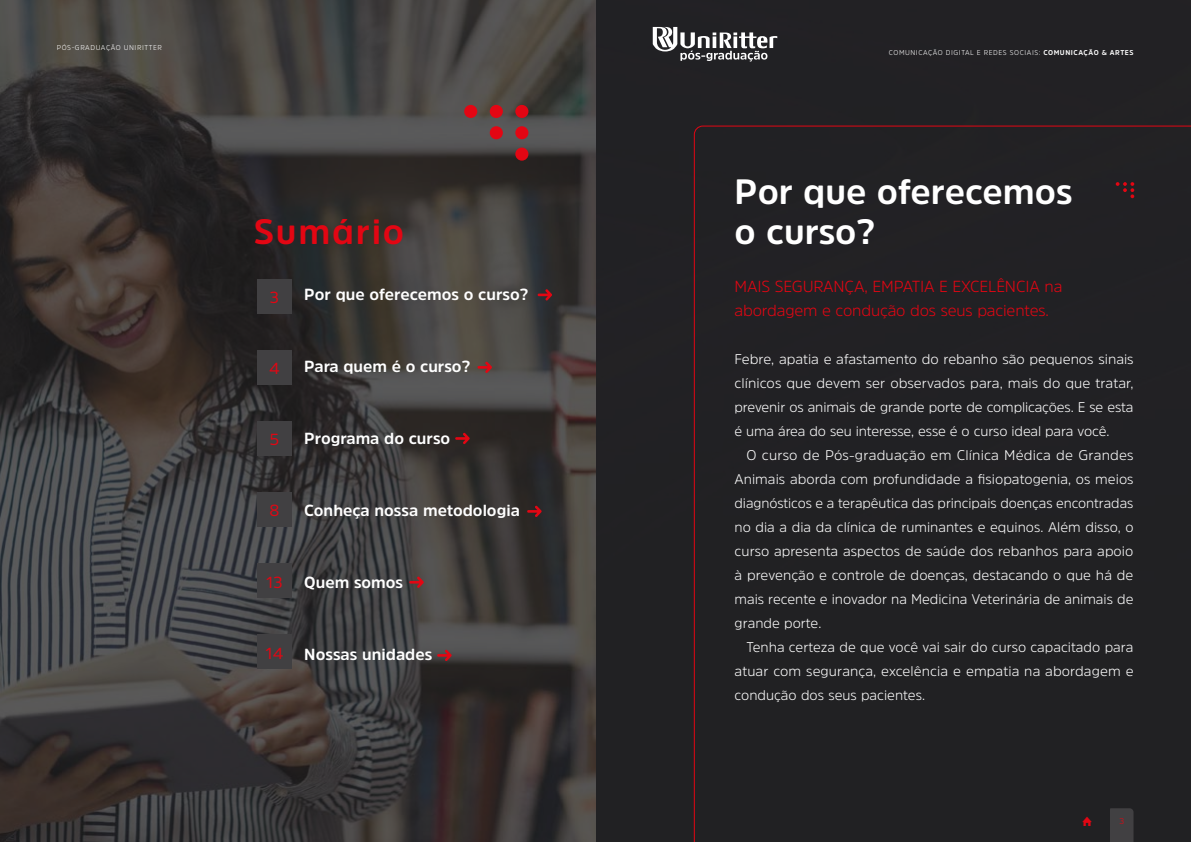
<style>
.page{position:relative;width:1191px;height:842px;background:#fff}
.page>*{position:absolute;margin:0;border:0;box-sizing:border-box;transform-origin:0 0}
.t1{font:700 35px/40px "Amsi Pro";color:#fff}
.t2{font:700 35px "Amsi Pro";letter-spacing:.05em;color:#e30613}
.t3{font:700 16px "Amsi Pro";color:#fff}
.t4{font:300 16px/24px "Amsi Pro";letter-spacing:-.01em;color:#e30613}
.t5{font:16px "Amsi Pro";color:#e30613}
.t6{font:300 14px/24px "Amsi Pro";color:#fff;text-align:justify}
.t7{font:300 8.5px "Amsi Pro";color:#e30613}
.t8{font:300 7px "Amsi Pro";letter-spacing:.08em;color:#fff}
.s1{font-weight:700}
</style>
<div class="page">
<img style="left:0;top:0;width:1191px;height:842px">
<svg style="left:653px;top:27px;width:124px;height:35px"></svg>
<div style="left:464px;top:105px;width:13px;height:13px;background:#e30613;border-radius:50%"></div>
<div style="left:490px;top:105px;width:13px;height:13px;background:#e30613;border-radius:50%"></div>
<div style="left:490px;top:126px;width:13px;height:13px;background:#e30613;border-radius:50%"></div>
<div style="left:515px;top:105px;width:13px;height:13px;background:#e30613;border-radius:50%"></div>
<div style="left:515px;top:126px;width:13px;height:13px;background:#e30613;border-radius:50%"></div>
<div style="left:515px;top:148px;width:13px;height:13px;background:#e30613;border-radius:50%"></div>
<div style="left:257px;top:279px;width:34px;height:34px;background:#414042"></div>
<svg style="left:537px;top:289px;width:15px;height:11px"></svg>
<div style="left:257px;top:350px;width:34px;height:34px;background:#414042"></div>
<svg style="left:477px;top:362px;width:15px;height:11px"></svg>
<div style="left:257px;top:421px;width:34px;height:34px;background:#414042"></div>
<svg style="left:455px;top:433px;width:14px;height:11px"></svg>
<div style="left:257px;top:493px;width:34px;height:34px;background:#414042"></div>
<svg style="left:527px;top:506px;width:14px;height:11px"></svg>
<div style="left:257px;top:564px;width:34px;height:34px;background:#414042"></div>
<svg style="left:409px;top:577px;width:15px;height:11px"></svg>
<div style="left:257px;top:635px;width:34px;height:34px;background:#414042"></div>
<svg style="left:437px;top:650px;width:14px;height:11px"></svg>
<div style="left:693px;top:125px;width:498px;height:717px;background:#212123"></div>
<svg style="left:1082px;top:816px;width:10px;height:10px"></svg>
<p class="t8" style="left:57px;top:42px;width:107px">PÓS-GRADUAÇÃO UNIRITTER</p>
<h1 class="t2" style="left:254px;top:208px;width:152px">Sumário</h1>
<p class="t5" style="left:270px;top:286px;width:11px">3</p>
<p class="t3" style="left:304px;top:283px;width:226px">Por que oferecemos o curso?</p>
<p class="t5" style="left:269px;top:358px;width:12px">4</p>
<p class="t3" style="left:304px;top:355px;width:167px">Para quem é o curso?</p>
<p class="t5" style="left:270px;top:429px;width:11px">5</p>
<p class="t3" style="left:304px;top:427px;width:147px">Programa do curso</p>
<p class="t5" style="left:269px;top:500px;width:11px">8</p>
<p class="t3" style="left:304px;top:499px;width:217px">Conheça nossa metodologia</p>
<p class="t5" style="left:266px;top:571px;width:18px">13</p>
<p class="t3" style="left:304px;top:571px;width:100px">Quem somos</p>
<p class="t5" style="left:265px;top:642px;width:19px">14</p>
<p class="t3" style="left:304px;top:643px;width:130px">Nossas unidades</p>
<p class="t8" style="left:889px;top:48px;width:246px">COMUNICAÇÃO DIGITAL E REDES SOCIAIS: <span class="s1">COMUNICAÇÃO &amp; ARTES</span></p>
<h1 class="t1" style="left:734px;top:171px;width:340px">Por que oferecemos o curso?</h1>
<p class="t4" style="left:734px;top:274px;width:329px">MAIS SEGURANÇA, EMPATIA E EXCELÊNCIA na abordagem e condução dos seus pacientes.</p>
<p class="t6" style="left:734px;top:347px;width:401px">Febre, apatia e afastamento do rebanho são pequenos sinais clínicos que devem ser observados para, mais do que tratar, prevenir os animais de grande porte de complicações. E se esta é uma área do seu interesse, esse é o curso ideal para você.</p>
<p class="t6" style="left:734px;top:443px;width:401px;text-indent:12px">O curso de Pós-graduação em Clínica Médica de Grandes Animais aborda com profundidade a fisiopatogenia, os meios diagnósticos e a terapêutica das principais doenças encontradas no dia a dia da clínica de ruminantes e equinos. Além disso, o curso apresenta aspectos de saúde dos rebanhos para apoio à prevenção e controle de doenças, destacando o que há de mais recente e inovador na Medicina Veterinária de animais de grande porte.</p>
<p class="t6" style="left:734px;top:635px;width:400px;text-indent:12px">Tenha certeza de que você vai sair do curso capacitado para atuar com segurança, excelência e empatia na abordagem e condução dos seus pacientes.</p>
<p class="t7" style="left:1119px;top:815px;width:6px">3</p>
</div>
